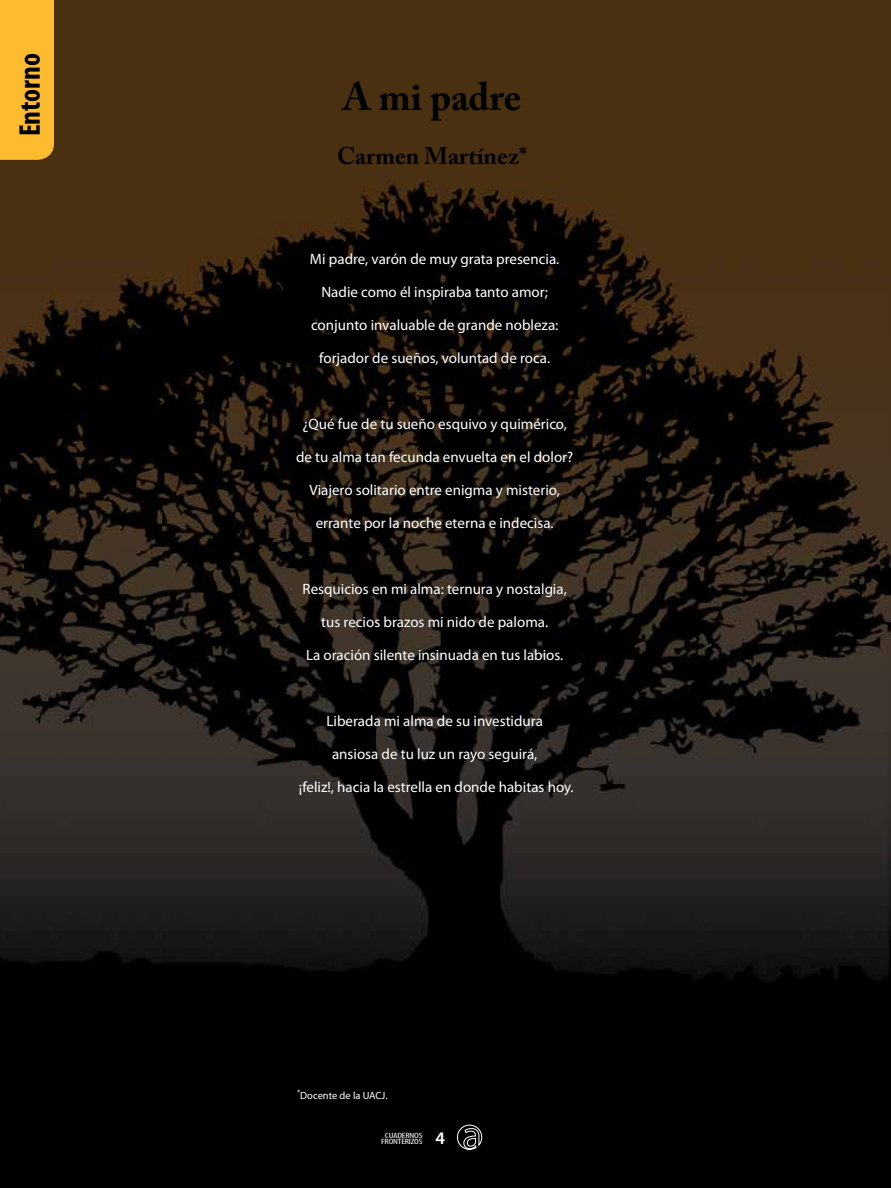
<style>
.page{position:relative;width:891px;height:1188px;background:#fff}
.page>*{position:absolute;margin:0;border:0;box-sizing:border-box;transform-origin:0 0}
.t1{font:700 39px "Adobe Caslon Pro";color:#000}
.t2{font:700 condensed 30px "Myriad Pro";color:#000}
.t3{font:700 24px "Adobe Caslon Pro";color:#000}
.t4{font:600 17.7px "Myriad Pro";color:#fff}
.t5{font:15px "Myriad Pro";color:#fff}
.t6{font:10.5px "Myriad Pro";color:#fff}
.t7{font:condensed 7.65px/6px "Myriad Pro";letter-spacing:-.02em;color:#fff;text-align:center;scale:1.37 1}
</style>
<div class="page">
<img style="left:0;top:0;width:891px;height:1188px">
<svg style="left:457px;top:1125px;width:25px;height:25px"></svg>
<div style="left:0;top:0;width:54px;height:160px;background:#fdbb30"></div>
<h2 class="t2" style="left:11px;top:136px;width:85px;rotate:-90deg">Entorno</h2>
<h1 class="t1" style="left:343px;top:74px;width:180px">A mi padre</h1>
<h3 class="t3" style="left:337px;top:141px;width:191px">Carmen Martínez*</h3>
<p class="t5" style="left:310px;top:250px;width:251px">Mi padre, varón de muy grata presencia.</p>
<p class="t5" style="left:321px;top:283px;width:228px">Nadie como él inspiraba tanto amor;</p>
<p class="t5" style="left:311px;top:316px;width:249px">conjunto invaluable de grande nobleza:</p>
<p class="t5" style="left:319px;top:349px;width:232px">forjador de sueños, voluntad de roca.</p>
<p class="t5" style="left:302px;top:415px;width:266px">¿Qué fue de tu sueño esquivo y quimérico,</p>
<p class="t5" style="left:296px;top:448px;width:279px">de tu alma tan fecunda envuelta en el dolor?</p>
<p class="t5" style="left:310px;top:481px;width:252px">Viajero solitario entre enigma y misterio,</p>
<p class="t5" style="left:316px;top:514px;width:240px">errante por la noche eterna e indecisa.</p>
<p class="t5" style="left:303px;top:580px;width:266px">Resquicios en mi alma: ternura y nostalgia,</p>
<p class="t5" style="left:321px;top:613px;width:228px">tus recios brazos mi nido de paloma.</p>
<p class="t5" style="left:306px;top:646px;width:259px">La oración silente insinuada en tus labios.</p>
<p class="t5" style="left:327px;top:712px;width:218px">Liberada mi alma de su investidura</p>
<p class="t5" style="left:332px;top:745px;width:207px">ansiosa de tu luz un rayo seguirá,</p>
<p class="t5" style="left:299px;top:778px;width:276px">¡feliz!, hacia la estrella en donde habitas hoy.</p>
<p class="t6" style="left:297px;top:1089px;width:92px"><sup>*</sup>Docente de la UACJ.</p>
<p class="t7" style="left:381px;top:1132px;width:32px">CUADERNOS<br>FRONTERIZOS</p>
<p class="t4" style="left:435px;top:1127px;width:11px">4</p>
</div>
